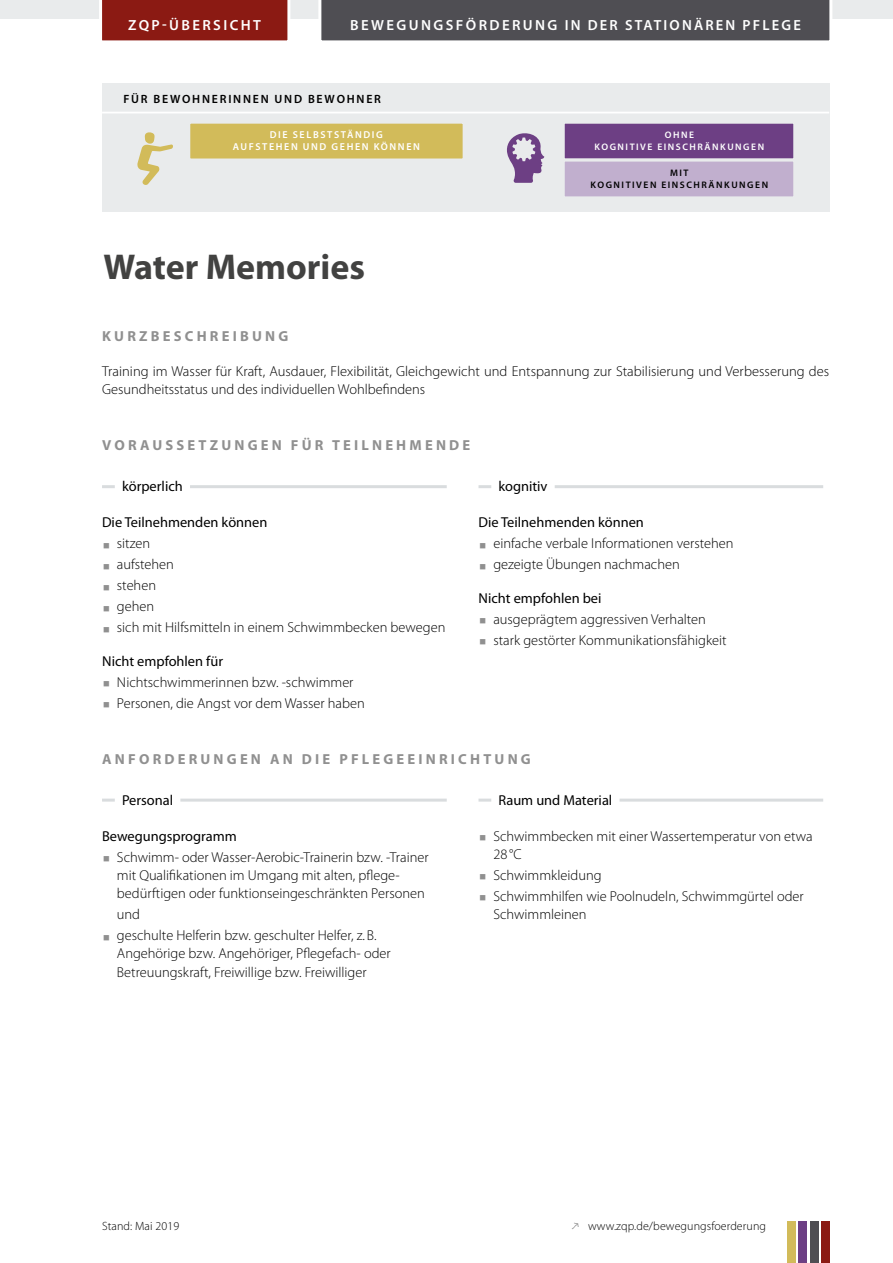
<style>
.page{position:relative;width:893px;height:1263px;background:#fff}
.page>*{position:absolute;margin:0;border:0;box-sizing:border-box;transform-origin:0 0}
.t1{font:700 36px "Myriad Pro";color:#424241}
.t2{font:600 14.7px "Myriad Pro";letter-spacing:.16em;color:#fff}
.t3{font:700 14.55px "Myriad Pro";letter-spacing:.22em;color:#909090}
.t4{font:300 14.4px/21px "Myriad Pro";color:#000}
.t5{font:14.4px "Myriad Pro";color:#000}
.t6{font:300 12px "Myriad Pro";letter-spacing:.01em;color:#000}
.t7{font:600 12px "Myriad Pro";letter-spacing:.15em;color:#000}
.t8{font:600 10.05px/12px "Myriad Pro";letter-spacing:.16em;color:#fff;text-align:center}
.t9{font:600 9.45px/11.4px "Myriad Pro";letter-spacing:.16em;color:#fff;text-align:center}
.t10{font:600 9.45px/11.4px "Myriad Pro";letter-spacing:.16em;color:#000;text-align:center}
</style>
<div class="page">
<div style="left:787px;top:1221px;width:8px;height:41px;background:#d2bb5a"></div>
<div style="left:799px;top:1221px;width:8px;height:41px;background:#6d3f84"></div>
<div style="left:810px;top:1221px;width:8px;height:41px;background:#4f4e53"></div>
<div style="left:821px;top:1221px;width:8px;height:41px;background:#8b1a13"></div>
<svg style="left:787px;top:1262px;width:42px;height:1px"></svg>
<div style="left:0;top:0;width:893px;height:19px;background:#e9ebec"></div>
<hr style="left:190px;top:485px;width:257px;height:3px;background:#d9dcde">
<svg style="left:102px;top:485px;width:13px;height:3px"></svg>
<hr style="left:555px;top:485px;width:268px;height:3px;background:#d9dcde">
<svg style="left:478px;top:485px;width:13px;height:3px"></svg>
<hr style="left:180px;top:799px;width:267px;height:3px;background:#d9dcde">
<svg style="left:102px;top:799px;width:13px;height:3px"></svg>
<hr style="left:620px;top:799px;width:203px;height:3px;background:#d9dcde">
<svg style="left:478px;top:799px;width:13px;height:3px"></svg>
<div style="left:102px;top:83px;width:727px;height:128px;background:#e9ebec"></div>
<div style="left:562px;top:121px;width:234px;height:41px;background:#6d3f84;border:3px solid #e9ebec"></div>
<svg style="left:507px;top:133px;width:38px;height:50px"></svg>
<div style="left:187px;top:121px;width:279px;height:41px;background:#d2bb5a;border:3px solid #e9ebec"></div>
<div style="left:562px;top:159px;width:234px;height:40px;background:#c1afce;border:3px solid #e9ebec"></div>
<svg style="left:137px;top:132px;width:36px;height:53px"></svg>
<hr style="left:102px;top:112px;width:727px;height:1px;background:#fff">
<div style="left:318px;top:0;width:514px;height:41px;background:#4f4e53"></div>
<div style="left:99px;top:0;width:191px;height:41px;background:#8b1a13"></div>
<p class="t2" style="left:128px;top:17px;width:134px">ZQP-ÜBERSICHT</p>
<p class="t2" style="left:350px;top:17px;width:452px">BEWEGUNGSFÖRDERUNG IN DER STATIONÄREN PFLEGE</p>
<p class="t7" style="left:123px;top:92px;width:259px">FÜR BEWOHNERINNEN UND BEWOHNER</p>
<p class="t8" style="left:233px;top:129px;width:189px">DIE SELBSTSTÄNDIG<br>AUFSTEHEN UND GEHEN KÖNNEN</p>
<h1 class="t1" style="left:104px;top:247px;width:263px">Water Memories</h1>
<p class="t9" style="left:595px;top:130px;width:171px">OHNE<br>KOGNITIVE EINSCHRÄNKUNGEN</p>
<p class="t10" style="left:591px;top:168px;width:179px">MIT<br>KOGNITIVEN EINSCHRÄNKUNGEN</p>
<p class="t3" style="left:102px;top:328px;width:188px">KURZBESCHREIBUNG</p>
<p class="t4" style="left:102px;top:362px;width:729px;line-height:18.3px">Training im Wasser für Kraft, Ausdauer, Flexibilität, Gleichgewicht und Entspannung zur Stabilisierung und Verbesserung des<br>Gesundheitsstatus und des individuellen Wohlbefindens</p>
<p class="t3" style="left:102px;top:437px;width:370px">VORAUSSETZUNGEN FÜR TEILNEHMENDE</p>
<p class="t5" style="left:122px;top:478px;width:62px">körperlich</p>
<p class="t5" style="left:102px;top:514px;width:167px">Die Teilnehmenden können</p>
<p class="t4" style="left:117px;top:533px;width:330px">sitzen<br>aufstehen<br>stehen<br>gehen<br>sich mit Hilfsmitteln in einem Schwimmbecken bewegen</p>
<p class="t5" style="left:102px;top:653px;width:123px">Nicht empfohlen für</p>
<p class="t4" style="left:117px;top:671px;width:249px">Nichtschwimmerinnen bzw. -schwimmer<br>Personen, die Angst vor dem Wasser haben</p>
<p class="t5" style="left:498px;top:478px;width:51px">kognitiv</p>
<p class="t5" style="left:478px;top:514px;width:167px">Die Teilnehmenden können</p>
<p class="t4" style="left:493px;top:533px;width:242px">einfache verbale Informationen verstehen gezeigte Übungen nachmachen</p>
<p class="t5" style="left:478px;top:590px;width:124px">Nicht empfohlen bei</p>
<p class="t4" style="left:493px;top:608px;width:235px">ausgeprägtem aggressiven Verhalten stark gestörter Kommunikationsfähigkeit</p>
<p class="t3" style="left:102px;top:750px;width:430px">ANFORDERUNGEN AN DIE PFLEGEEINRICHTUNG</p>
<p class="t5" style="left:122px;top:792px;width:53px">Personal</p>
<p class="t5" style="left:102px;top:828px;width:136px">Bewegungsprogramm</p>
<p class="t4" style="left:117px;top:847px;width:313px;line-height:18.3px">Schwimm- oder Wasser-Aerobic-Trainerin bzw. -Trainer mit Qualifikationen im Umgang mit alten, pflege&shy;bedürftigen oder funktionseingeschränkten Personen</p>
<p class="t4" style="left:117px;top:904px;width:261px">und<br>geschulte Helferin bzw. geschulter Helfer, z.B.</p>
<p class="t4" style="left:117px;top:944px;width:275px;line-height:18.3px">Angehörige bzw. Angehöriger, Pflegefach- oder<br>Betreuungskraft, Freiwillige bzw. Freiwilliger</p>
<p class="t5" style="left:498px;top:792px;width:115px">Raum und Material</p>
<p class="t4" style="left:493px;top:826px;width:321px;line-height:18.3px">Schwimmbecken mit einer Wassertemperatur von etwa<br>28 °C</p>
<p class="t4" style="left:493px;top:864px;width:312px">Schwimmkleidung<br>Schwimmhilfen wie Poolnudeln, Schwimmgürtel oder</p>
<p class="t4" style="left:493px;top:904px;width:95px">Schwimmleinen</p>
<p class="t6" style="left:102px;top:1219px;width:79px">Stand: Mai 2019</p>
<p class="t6" style="left:571px;top:1219px;width:196px">• www.zqp.de/bewegungsfoerderung</p>
</div>
